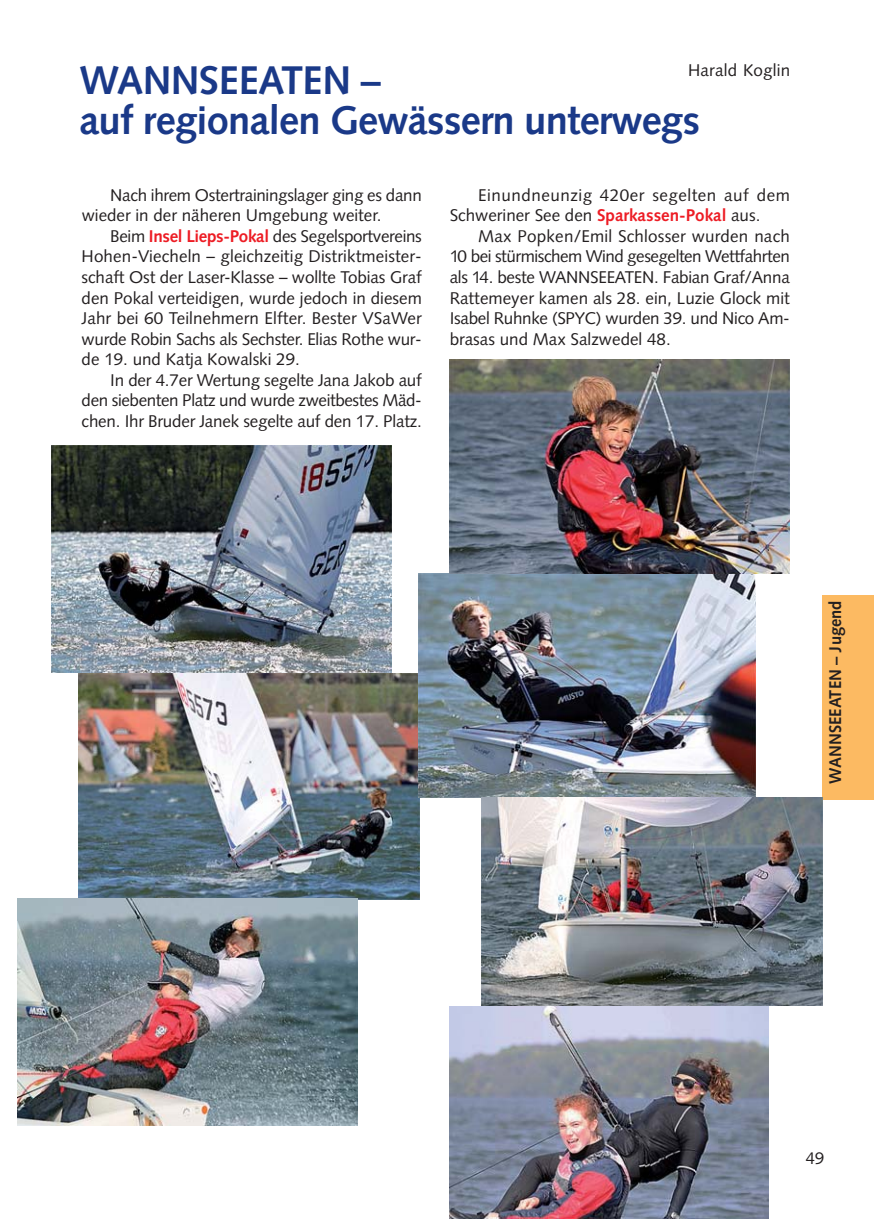
<style>
.page{position:relative;width:874px;height:1226px;background:#fff}
.page>*{position:absolute;margin:0;border:0;box-sizing:border-box;transform-origin:0 0}
.t1{font:700 40px/40px "Syntax";letter-spacing:-.02em;color:#1a3988}
.t2{font:17px/20.6px "Syntax";letter-spacing:-.01em;color:#231f20;text-align:justify}
.t3{font:17px/20.6px "Syntax";letter-spacing:.03em;color:#231f20}
.t4{font:700 17px "Syntax";color:#231f20}
.t5{font:17px "Syntax";letter-spacing:.01em;color:#231f20}
.s1{font-weight:700;color:#ed1c24}
</style>
<div class="page">
<div style="left:822px;top:596px;width:51px;height:204px;background:#fcba62"></div>
<img style="left:51px;top:446px;width:341px;height:227px">
<img style="left:78px;top:673px;width:341px;height:227px">
<img style="left:17px;top:899px;width:341px;height:226px">
<img style="left:419px;top:574px;width:336px;height:224px">
<img style="left:449px;top:1006px;width:320px;height:213px">
<img style="left:482px;top:798px;width:340px;height:208px">
<img style="left:450px;top:359px;width:340px;height:215px">
<p class="t5" style="left:688px;top:63px;width:104px">Harald Koglin</p>
<h1 class="t1" style="left:79px;top:64px;width:622px">WANNSEEATEN –<br>auf regionalen Gewässern unterwegs</h1>
<p class="t2" style="left:82px;top:186px;width:342px;text-indent:29px">Nach ihrem Ostertrainingslager ging es dann wieder in der näheren Umgebung weiter.</p>
<p class="t2" style="left:82px;top:227px;width:342px;text-indent:29px">Beim <span class="s1">Insel Lieps-Pokal</span> des Segelsportvereins Hohen-Viecheln – gleichzeitig Distriktmeister&shy;schaft Ost der Laser-Klasse – wollte Tobias Graf den Pokal verteidigen, wurde jedoch in diesem Jahr bei 60 Teilnehmern Elfter. Bester VSaWer wurde Robin Sachs als Sechster. Elias Rothe wur&shy;de 19. und Katja Kowalski 29.</p>
<p class="t2" style="left:82px;top:371px;width:342px;text-indent:29px">In der 4.7er Wertung segelte Jana Jakob auf den siebenten Platz und wurde zweitbestes Mäd&shy;chen. Ihr Bruder Janek segelte auf den 17. Platz.</p>
<p class="t3" style="left:450px;top:186px;width:342px;text-indent:29px">Einundneunzig 420er segelten auf dem<br>Schweriner See den <span class="s1">Sparkassen-Pokal</span> aus.</p>
<p class="t2" style="left:450px;top:227px;width:342px;text-indent:29px">Max Popken/Emil Schlosser wurden nach 10 bei stürmischem Wind gesegelten Wettfahrten als 14. beste WANNSEEATEN. Fabian Graf/Anna Rattemeyer kamen als 28. ein, Luzie Glock mit Isabel Ruhnke (SPYC) wurden 39. und Nico Am&shy;brasas und Max Salzwedel 48.</p>
<p class="t4" style="left:828px;top:784px;width:185px;rotate:-90deg">WANNSEEATEN – Jugend</p>
<p class="t2" style="left:806px;top:1150px;width:20px">49</p>
</div>
